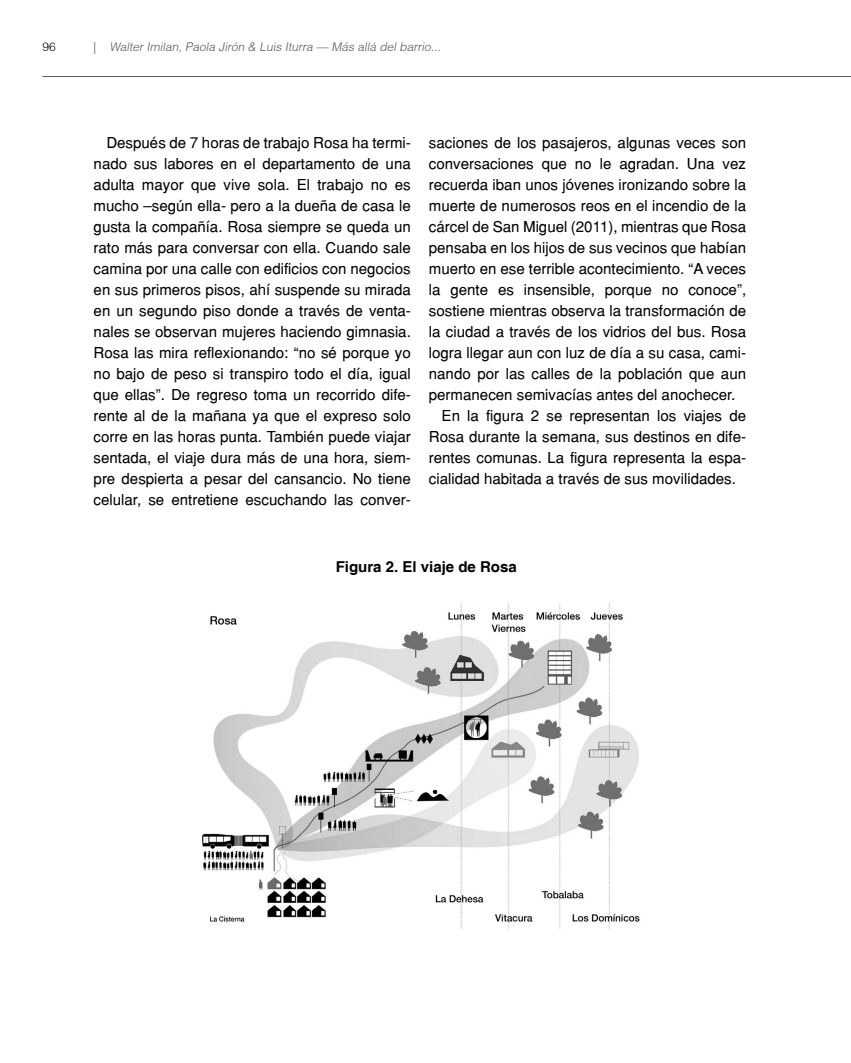
<style>
.page{position:relative;width:851px;height:1063px;background:#fff}
.page>*{position:absolute;margin:0;border:0;box-sizing:border-box;transform-origin:0 0}
.t1{font:15px/21px "Helvetica";color:#000;text-align:justify}
.t2{font:700 15px "Helvetica";color:#000}
.t3{font:italic 300 12px "Helvetica";color:#58595b}
.t4{font:300 12px "Helvetica";color:#000}
.s1{font-style:normal}
</style>
<div class="page">
<hr style="left:43px;top:76px;width:807px;height:1px;background:#58595b">
<img style="left:202px;top:604px;width:438px;height:325px">
<p class="t4" style="left:43px;top:39px;width:15px">96</p>
<p class="t3" style="left:94px;top:39px;width:351px"><span class="s1">|</span> Walter Imilan, Paola Jirón &amp; Luis Iturra — Más allá del barrio...</p>
<p class="t1" style="left:94px;top:132px;width:319px;text-indent:13px">Después de 7 horas de trabajo Rosa ha termi&shy;nado sus labores en el departamento de una adulta mayor que vive sola. El trabajo no es mucho –según ella- pero a la dueña de casa le gusta la compañía. Rosa siempre se queda un rato más para conversar con ella. Cuando sale camina por una calle con edificios con negocios en sus primeros pisos, ahí suspende su mirada en un segundo piso donde a través de venta&shy;nales se observan mujeres haciendo gimnasia.<br>Rosa las mira reflexionando: “no sé porque yo no bajo de peso si transpiro todo el día, igual que ellas”. De regreso toma un recorrido dife&shy;rente al de la mañana ya que el expreso solo corre en las horas punta. También puede viajar sentada, el viaje dura más de una hora, siem&shy;pre despierta a pesar del cansancio. No tiene celular, se entretiene escuchando las conver-</p>
<p class="t1" style="left:429px;top:132px;width:319px">saciones de los pasajeros, algunas veces son</p>
<p class="t1" style="left:429px;top:153px;width:319px">conversaciones que no le agradan. Una vez</p>
<p class="t1" style="left:429px;top:174px;width:318px">recuerda iban unos jóvenes ironizando sobre la</p>
<p class="t1" style="left:429px;top:195px;width:318px">muerte de numerosos reos en el incendio de la</p>
<p class="t1" style="left:429px;top:216px;width:319px">cárcel de San Miguel (2011), mientras que Rosa</p>
<p class="t1" style="left:429px;top:237px;width:319px">pensaba en los hijos de sus vecinos que habían</p>
<p class="t1" style="left:429px;top:258px;width:318px">muerto en ese terrible acontecimiento. “A veces</p>
<p class="t1" style="left:429px;top:279px;width:319px">la gente es insensible, porque no conoce”,</p>
<p class="t1" style="left:429px;top:300px;width:319px">sostiene mientras observa la transformación de</p>
<p class="t1" style="left:429px;top:321px;width:318px">la ciudad a través de los vidrios del bus. Rosa</p>
<p class="t1" style="left:429px;top:342px;width:318px">logra llegar aun con luz de día a su casa, cami-</p>
<p class="t1" style="left:429px;top:363px;width:319px">nando por las calles de la población que aun</p>
<p class="t1" style="left:429px;top:384px;width:308px">permanecen semivacías antes del anochecer.</p>
<p class="t1" style="left:441px;top:405px;width:306px">En la figura 2 se representan los viajes de</p>
<p class="t1" style="left:429px;top:426px;width:319px">Rosa durante la semana, sus destinos en dife-</p>
<p class="t1" style="left:429px;top:447px;width:319px">rentes comunas. La figura representa la espa-</p>
<p class="t1" style="left:429px;top:468px;width:308px">cialidad habitada a través de sus movilidades.</p>
<p class="t2" style="left:335px;top:558px;width:182px">Figura 2. El viaje de Rosa</p>
</div>
